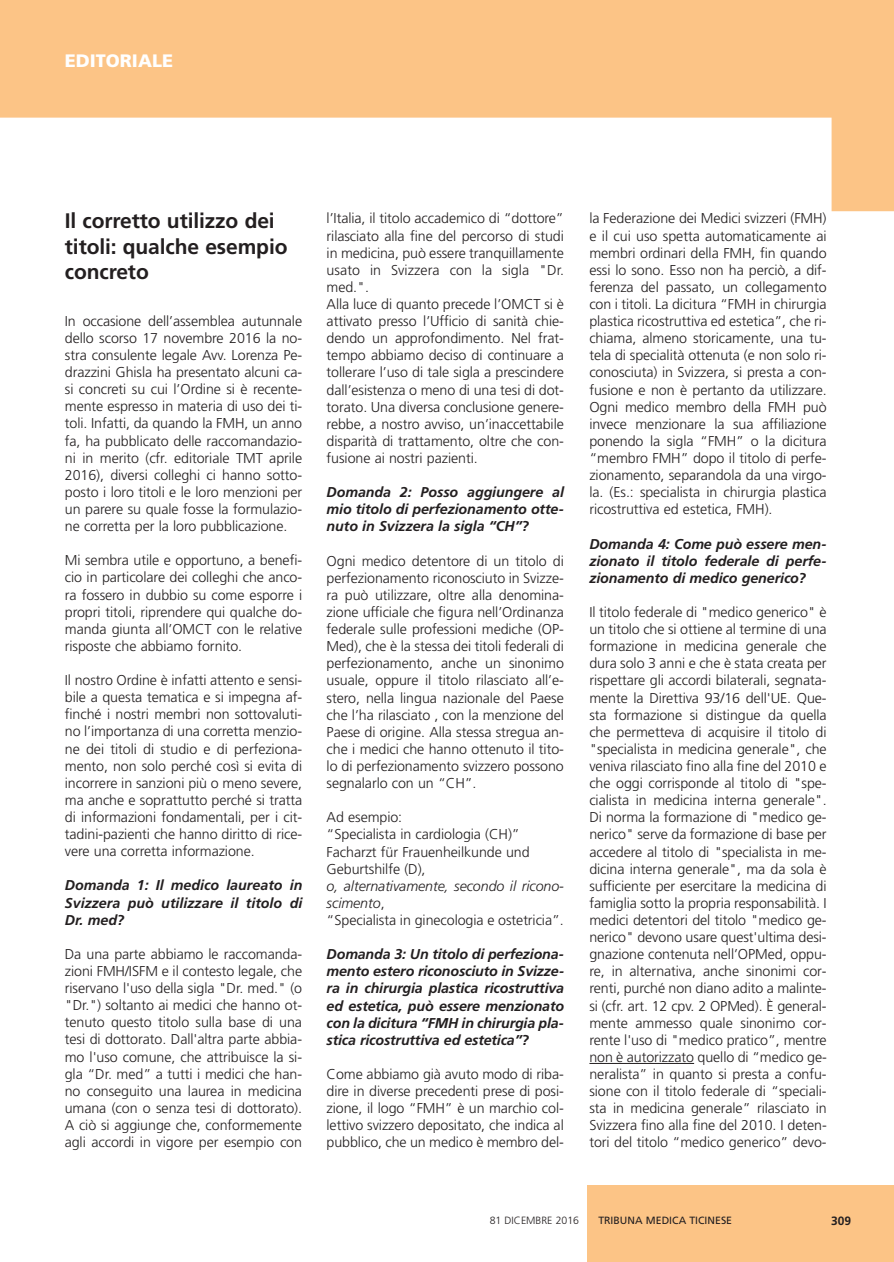
<style>
.page{position:relative;width:894px;height:1262px;background:#fff}
.page>*{position:absolute;margin:0;border:0;box-sizing:border-box;transform-origin:0 0}
.t1{font:700 21px/25.2px "Frutiger";letter-spacing:-.005em;color:#231f20}
.t2{font:900 18px "Frutiger";color:#fff}
.t3{font:300 14.25px/17.1px "Frutiger";letter-spacing:-.005em;color:#231f20;text-align:justify}
.t4{font:italic 700 14.25px/17.1px "Frutiger";letter-spacing:-.005em;color:#231f20;text-align:justify}
.t5{font:italic 300 14.25px/17.1px "Frutiger";letter-spacing:-.005em;color:#231f20}
.t6{font:700 12px "Frutiger";color:#231f20}
.t7{font:10.5px "Frutiger";color:#231f20}
.t8{font:300 10.5px "Frutiger";color:#231f20}
.s1{font-style:normal}
</style>
<div class="page">
<hr style="left:589px;top:1062px;width:104px;height:1px;background:#231f20">
<svg style="left:0;top:0;width:893px;height:211px;fill:#fcc486"></svg>
<div style="left:586px;top:1185px;width:307px;height:76px;background:#fcc486"></div>
<p class="t2" style="left:65px;top:53px;width:110px">EDITORIALE</p>
<h1 class="t1" style="left:65px;top:210px;width:224px">Il corretto utilizzo dei titoli: qualche esempio concreto</h1>
<p class="t3" style="left:65px;top:313px;width:239px">In occasione dell’assemblea autunnale dello scorso 17 novembre 2016 la no&shy;stra consulente legale Avv. Lorenza Pe&shy;drazzini Ghisla ha presentato alcuni ca&shy;si concreti su cui l’Ordine si è recente&shy;mente espresso in materia di uso dei ti&shy;toli. Infatti, da quando la FMH, un anno fa, ha pubblicato delle raccomandazio&shy;ni in merito (cfr. editoriale TMT aprile 2016), diversi colleghi ci hanno sotto&shy;posto i loro titoli e le loro menzioni per un parere su quale fosse la formulazio&shy;ne corretta per la loro pubblicazione.</p>
<p class="t3" style="left:65px;top:553px;width:239px">Mi sembra utile e opportuno, a benefi&shy;cio in particolare dei colleghi che anco&shy;ra fossero in dubbio su come esporre i propri titoli, riprendere qui qualche do&shy;manda giunta all’OMCT con le relative risposte che abbiamo fornito.</p>
<p class="t3" style="left:65px;top:672px;width:239px">Il nostro Ordine è infatti attento e sensi&shy;bile a questa tematica e si impegna af&shy;finché i nostri membri non sottovaluti&shy;no l’importanza di una corretta menzio&shy;ne dei titoli di studio e di perfeziona&shy;mento, non solo perché così si evita di incorrere in sanzioni più o meno severe, ma anche e soprattutto perché si tratta di informazioni fondamentali, per i cit&shy;tadini-pazienti che hanno diritto di rice&shy;vere una corretta informazione.</p>
<p class="t4" style="left:65px;top:877px;width:239px">Domanda 1: Il medico laureato in Svizzera può utilizzare il titolo di Dr. med?</p>
<p class="t3" style="left:65px;top:946px;width:239px">Da una parte abbiamo le raccomanda&shy;zioni FMH/ISFM e il contesto legale, che riservano l'uso della sigla "Dr. med." (o "Dr.") soltanto ai medici che hanno ot&shy;tenuto questo titolo sulla base di una tesi di dottorato. Dall'altra parte abbia&shy;mo l'uso comune, che attribuisce la si&shy;gla “Dr. med” a tutti i medici che han&shy;no conseguito una laurea in medicina umana (con o senza tesi di dottorato).<br>A ciò si aggiunge che, conformemente agli accordi in vigore per esempio con</p>
<p class="t3" style="left:326px;top:211px;width:239px;text-align:left">l’Italia, il titolo accademico di “dottore” rilasciato alla fine del percorso di studi in medicina, può essere tranquillamente usato in Svizzera con la sigla "Dr. med.".<br>Alla luce di quanto precede l’OMCT si è attivato presso l’Ufficio di sanità chie&shy;dendo un approfondimento. Nel frat&shy;tempo abbiamo deciso di continuare a tollerare l’uso di tale sigla a prescindere dall’esistenza o meno di una tesi di dot&shy;torato. Una diversa conclusione genere&shy;rebbe, a nostro avviso, un’inaccettabile disparità di trattamento, oltre che con&shy;fusione ai nostri pazienti.</p>
<p class="t4" style="left:326px;top:484px;width:239px">Domanda 2: Posso aggiungere al mio titolo di perfezionamento otte&shy;nuto in Svizzera la sigla “CH”?</p>
<p class="t3" style="left:326px;top:553px;width:239px">Ogni medico detentore di un titolo di perfezionamento riconosciuto in Svizze&shy;ra può utilizzare, oltre alla denomina&shy;zione ufficiale che figura nell’Ordinanza federale sulle professioni mediche (OP-Med), che è la stessa dei titoli federali di perfezionamento, anche un sinonimo usuale, oppure il titolo rilasciato all’e&shy;stero, nella lingua nazionale del Paese che l’ha rilasciato , con la menzione del Paese di origine. Alla stessa stregua an&shy;che i medici che hanno ottenuto il tito&shy;lo di perfezionamento svizzero possono segnalarlo con un “CH”.</p>
<p class="t3" style="left:326px;top:809px;width:204px;text-align:left">Ad esempio:<br>“Specialista in cardiologia (CH)”<br>Facharzt für Frauenheilkunde und<br>Geburtshilfe (D),</p>
<p class="t5" style="left:326px;top:878px;width:239px">o, alternativamente, secondo il ricono&shy;scimento<span class="s1">,<br>“Specialista in ginecologia e ostetricia”.</span></p>
<p class="t4" style="left:326px;top:946px;width:239px">Domanda 3: Un titolo di perfeziona&shy;mento estero riconosciuto in Svizze&shy;ra in chirurgia plastica ricostruttiva ed estetica, può essere menzionato con la dicitura “FMH in chirurgia pla&shy;stica ricostruttiva ed estetica”?</p>
<p class="t3" style="left:326px;top:1066px;width:239px">Come abbiamo già avuto modo di riba&shy;dire in diverse precedenti prese di posi&shy;zione, il logo “FMH” è un marchio col&shy;lettivo svizzero depositato, che indica al pubblico, che un medico è membro del-</p>
<p class="t3" style="left:589px;top:211px;width:239px">la Federazione dei Medici svizzeri (FMH) e il cui uso spetta automaticamente ai membri ordinari della FMH, fin quando essi lo sono. Esso non ha perciò, a dif&shy;ferenza del passato, un collegamento con i titoli. La dicitura “FMH in chirurgia plastica ricostruttiva ed estetica”, che ri&shy;chiama, almeno storicamente, una tu&shy;tela di specialità ottenuta (e non solo ri&shy;conosciuta) in Svizzera, si presta a con&shy;fusione e non è pertanto da utilizzare.<br>Ogni medico membro della FMH può invece menzionare la sua affiliazione ponendo la sigla “FMH” o la dicitura “membro FMH” dopo il titolo di perfe&shy;zionamento, separandola da una virgo&shy;la. (Es.: specialista in chirurgia plastica ricostruttiva ed estetica, FMH).</p>
<p class="t4" style="left:589px;top:536px;width:239px">Domanda 4: Come può essere men&shy;zionato il titolo federale di perfe&shy;zionamento di medico generico?</p>
<p class="t3" style="left:589px;top:604px;width:239px">Il titolo federale di "medico generico" è un titolo che si ottiene al termine di una formazione in medicina generale che dura solo 3 anni e che è stata creata per rispettare gli accordi bilaterali, segnata&shy;mente la Direttiva 93/16 dell'UE. Que&shy;sta formazione si distingue da quella che permetteva di acquisire il titolo di "specialista in medicina generale", che veniva rilasciato fino alla fine del 2010 e che oggi corrisponde al titolo di "spe&shy;cialista in medicina interna generale".<br>Di norma la formazione di "medico ge&shy;nerico" serve da formazione di base per accedere al titolo di "specialista in me&shy;dicina interna generale", ma da sola è sufficiente per esercitare la medicina di famiglia sotto la propria responsabilità. I medici detentori del titolo "medico ge&shy;nerico" devono usare quest'ultima desi&shy;gnazione contenuta nell’OPMed, oppu&shy;re, in alternativa, anche sinonimi cor&shy;renti, purché non diano adito a malinte&shy;si (cfr. art. 12 cpv. 2 OPMed). È general&shy;mente ammesso quale sinonimo cor&shy;rente l'uso di "medico pratico”, mentre non è autorizzato quello di “medico ge&shy;neralista” in quanto si presta a confu&shy;sione con il titolo federale di “speciali&shy;sta in medicina generale” rilasciato in Svizzera fino alla fine del 2010. I deten&shy;tori del titolo “medico generico” devo-</p>
<p class="t8" style="left:489px;top:1215px;width:91px">81 DICEMBRE 2016</p>
<p class="t7" style="left:598px;top:1215px;width:135px">TRIBUNA MEDICA TICINESE</p>
<p class="t6" style="left:830px;top:1215px;width:22px">309</p>
</div>
